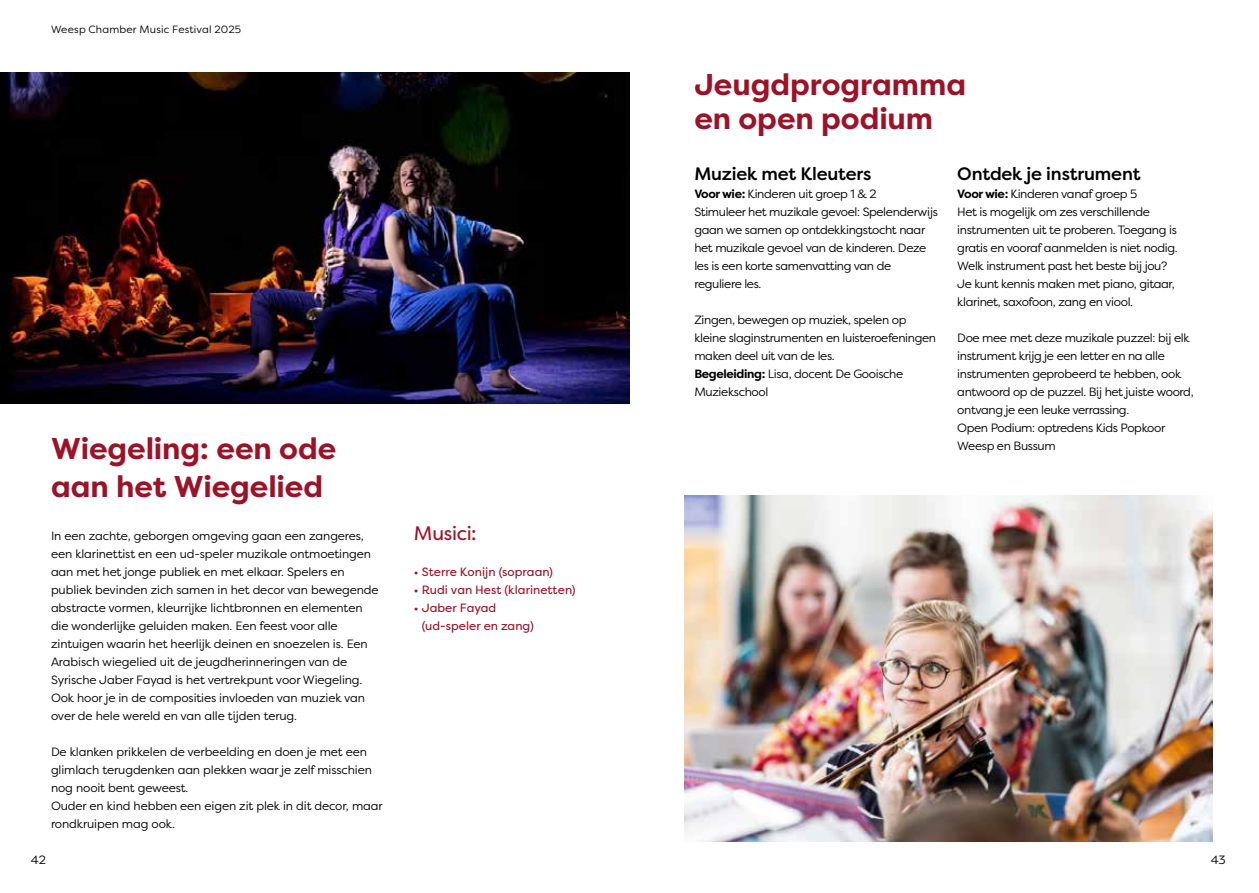
<style>
.page{position:relative;width:1259px;height:893px;background:#fff}
.page>*{position:absolute;margin:0;border:0;box-sizing:border-box;transform-origin:0 0}
.t1{font:700 30px/35px "Filson Pro";color:#9c1328}
.t2{font:19.5px "Filson Pro";letter-spacing:-.015em;color:#9c1328}
.t3{font:500 18px "Filson Pro";letter-spacing:-.01em;color:#000}
.t4{font:12px/18px "Filson Pro";letter-spacing:-.03em;color:#000}
.t5{font:12px/18px "Filson Pro";letter-spacing:-.01em;color:#000}
.t6{font:12px/18px "Filson Pro";letter-spacing:.005em;color:#9c1328}
.t7{font:10.5px "Filson Pro";letter-spacing:.015em;color:#000}
.s1{font-weight:700}
</style>
<div class="page">
<img style="left:0;top:72px;width:629px;height:332px">
<img style="left:684px;top:495px;width:528px;height:347px">
<p class="t7" style="left:51px;top:22px;width:192px">Weesp Chamber Music Festival 2025</p>
<h1 class="t1" style="left:694px;top:67px;width:273px">Jeugdprogramma en open podium</h1>
<h3 class="t3" style="left:694px;top:161px;width:179px">Muziek met Kleuters</h3>
<p class="t4" style="left:694px;top:184px;width:245px"><span class="s1">Voor wie:</span> Kinderen uit groep 1 &amp; 2<br>Stimuleer het muzikale gevoel: Spelenderwijs gaan we samen op ontdekkingstocht naar het muzikale gevoel van de kinderen. Deze les is een korte samenvatting van de reguliere les.</p>
<p class="t4" style="left:694px;top:310px;width:243px">Zingen, bewegen op muziek, spelen op kleine slaginstrumenten en luisteroefeningen maken deel uit van de les.<br><span class="s1">Begeleiding:</span> Lisa, docent De Gooische<br>Muziekschool</p>
<h3 class="t3" style="left:957px;top:161px;width:185px">Ontdek je instrument</h3>
<p class="t4" style="left:957px;top:184px;width:222px"><span class="s1">Voor wie:</span> Kinderen vanaf groep 5<br>Het is mogelijk om zes verschillende instrumenten uit te proberen. Toegang is gratis en vooraf aanmelden is niet nodig.<br>Welk instrument past het beste bij jou?<br>Je kunt kennis maken met piano, gitaar, klarinet, saxofoon, zang en viool.</p>
<p class="t4" style="left:957px;top:328px;width:238px">Doe mee met deze muzikale puzzel: bij elk instrument krijg je een letter en na alle instrumenten geprobeerd te hebben, ook antwoord op de puzzel. Bij het juiste woord, ontvang je een leuke verrassing.<br>Open Podium: optredens Kids Popkoor</p>
<h1 class="t1" style="left:51px;top:432px;width:287px">Wiegeling: een ode</h1>
<p class="t4" style="left:957px;top:436px;width:100px">Weesp en Bussum</p>
<h1 class="t1" style="left:51px;top:469px;width:273px">aan het Wiegelied</h1>
<p class="t5" style="left:51px;top:526px;width:329px">In een zachte, geborgen omgeving gaan een zangeres, een klarinettist en een ud-speler muzikale ontmoetingen aan met het jonge publiek en met elkaar. Spelers en publiek bevinden zich samen in het decor van bewegende abstracte vormen, kleurrijke lichtbronnen en elementen die wonderlijke geluiden maken. Een feest voor alle zintuigen waarin het heerlijk deinen en snoezelen is. Een Arabisch wiegelied uit de jeugdherinneringen van de Syrische Jaber Fayad is het vertrekpunt voor Wiegeling.<br>Ook hoor je in de composities invloeden van muziek van over de hele wereld en van alle tijden terug.</p>
<p class="t5" style="left:51px;top:742px;width:333px">De klanken prikkelen de verbeelding en doen je met een glimlach terugdenken aan plekken waar je zelf misschien nog nooit bent geweest.<br>Ouder en kind hebben een eigen zit plek in dit decor, maar rondkruipen mag ook.</p>
<h2 class="t2" style="left:414px;top:520px;width:64px">Musici:</h2>
<p class="t6" style="left:414px;top:563px;width:141px">• Sterre Konijn (sopraan)</p>
<p class="t6" style="left:414px;top:581px;width:163px">• Rudi van Hest (klarinetten)</p>
<p class="t6" style="left:422px;top:599px;width:114px;text-indent:-8px">• Jaber Fayad (ud-speler en zang)</p>
<p class="t4" style="left:31px;top:851px;width:17px">42</p>
<p class="t4" style="left:1210px;top:851px;width:17px">43</p>
</div>
